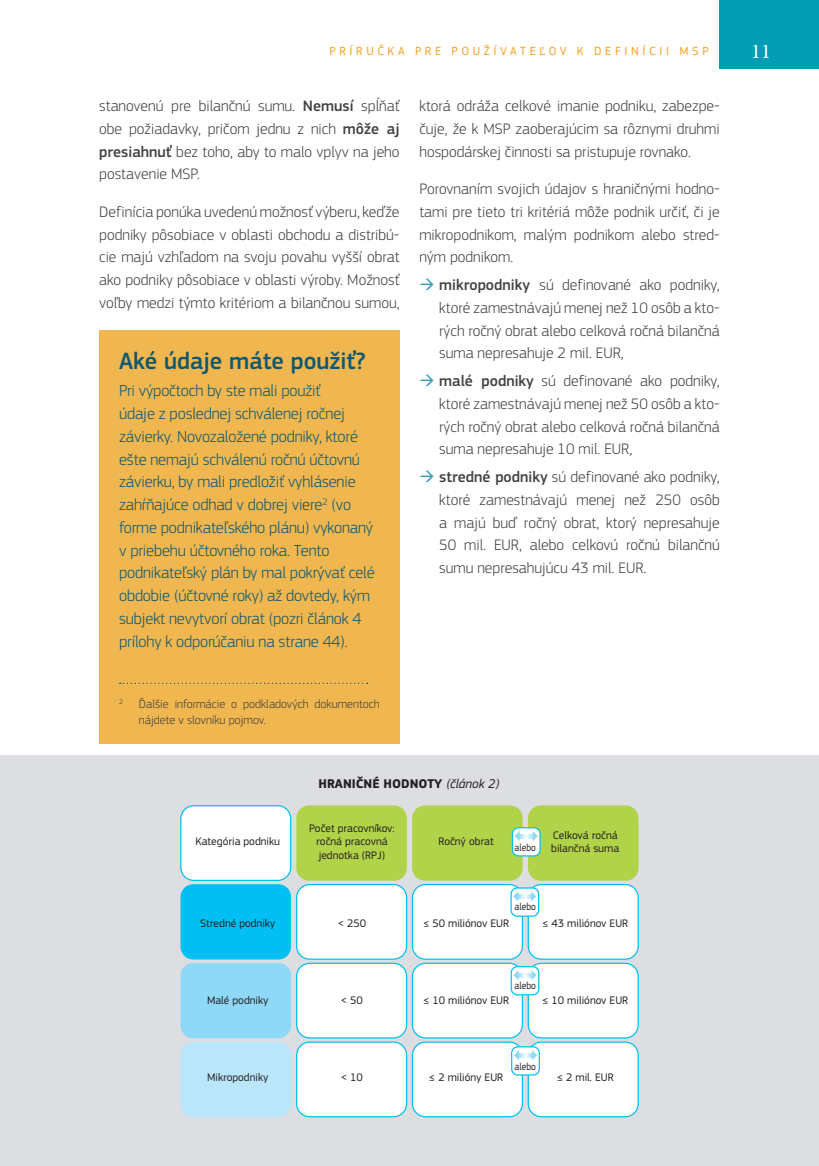
<style>
.page{position:relative;width:819px;height:1166px;background:#fff}
.page>*{position:absolute;margin:0;border:0;box-sizing:border-box;transform-origin:0 0}
.box_title{font:500 24.5px "EC Square Sans Pro";color:#0d5870}
.t1{font:21px "Garamond Premr Pro";color:#fff}
.box_body{font:300 16.62px/22.8px "EC Square Sans Pro";letter-spacing:-.01em;color:#0d5870}
.body{font:300 15.75px/22.8px "EC Square Sans Pro";color:#414042;text-align:justify}
.table_title_p11{font:700 13.12px "EC Square Sans Pro";color:#231f20}
.footnotes{font:300 12.25px/15.8px "EC Square Sans Pro";color:#414042}
.t2{font:12.25px "EC Square Sans Pro";letter-spacing:.295em;color:#f99d1c}
.table_body_p11{font:11.38px/13.7px "EC Square Sans Pro";color:#231f20;text-align:center}
.t3{font:10.5px "EC Square Sans Pro";color:#231f20;scale:.9 1}
.footnotes-2{font:300 7.17px "EC Square Sans Pro";color:#414042}
.s1{font-weight:500}
.s2{color:#3e9cb8}
.s3{font-weight:400;font-style:italic}
</style>
<div class="page">
<div style="left:719px;top:0;width:100px;height:68px;background:#009db5"></div>
<div style="left:0;top:756px;width:819px;height:410px;background:#dcdee1"></div>
<div style="left:99px;top:330px;width:300px;height:414px;background:#f0b64f"></div>
<svg style="left:120px;top:683px;width:247px;height:1px"></svg>
<div style="left:180px;top:884px;width:111px;height:75px;background:#00c0f3;border-radius:13px"></div>
<div style="left:180px;top:963px;width:111px;height:75px;background:#8ed8f8;border-radius:13px"></div>
<div style="left:180px;top:1042px;width:111px;height:75px;background:#b9e6fa;border-radius:13px"></div>
<div style="left:296px;top:805px;width:111px;height:76px;background:#b1d34a;border-radius:13px"></div>
<div style="left:296px;top:884px;width:110px;height:75px;background:#fff;border-radius:13px"></div>
<div style="left:296px;top:884px;width:111px;height:76px;border:1px solid #00c0f3;border-radius:13px"></div>
<div style="left:181px;top:806px;width:110px;height:74px;background:#fff;border-radius:13px"></div>
<div style="left:180px;top:805px;width:111px;height:76px;border:1px solid #00c0f3;border-radius:13px"></div>
<div style="left:296px;top:963px;width:110px;height:75px;background:#fff;border-radius:13px"></div>
<div style="left:296px;top:962px;width:111px;height:76px;border:1px solid #00c0f3;border-radius:13px"></div>
<div style="left:296px;top:1042px;width:110px;height:75px;background:#fff;border-radius:13px"></div>
<div style="left:296px;top:1041px;width:111px;height:76px;border:1px solid #00c0f3;border-radius:13px"></div>
<div style="left:412px;top:805px;width:110px;height:76px;background:#b1d34a;border-radius:13px"></div>
<div style="left:412px;top:884px;width:110px;height:75px;background:#fff;border-radius:13px"></div>
<div style="left:412px;top:884px;width:111px;height:76px;border:1px solid #00c0f3;border-radius:13px"></div>
<div style="left:412px;top:963px;width:110px;height:75px;background:#fff;border-radius:13px"></div>
<div style="left:412px;top:962px;width:111px;height:76px;border:1px solid #00c0f3;border-radius:13px"></div>
<div style="left:412px;top:1042px;width:110px;height:75px;background:#fff;border-radius:13px"></div>
<div style="left:412px;top:1041px;width:111px;height:76px;border:1px solid #00c0f3;border-radius:13px"></div>
<div style="left:528px;top:805px;width:110px;height:76px;background:#b1d34a;border-radius:13px"></div>
<div style="left:528px;top:884px;width:110px;height:75px;background:#fff;border-radius:13px"></div>
<div style="left:527px;top:884px;width:111px;height:76px;border:1px solid #00c0f3;border-radius:13px"></div>
<div style="left:528px;top:963px;width:110px;height:75px;background:#fff;border-radius:13px"></div>
<div style="left:527px;top:962px;width:111px;height:76px;border:1px solid #00c0f3;border-radius:13px"></div>
<div style="left:528px;top:1042px;width:110px;height:75px;background:#fff;border-radius:13px"></div>
<div style="left:527px;top:1041px;width:111px;height:76px;border:1px solid #00c0f3;border-radius:13px"></div>
<div style="left:511px;top:966px;width:28px;height:29px;background:#fff;border-radius:6px"></div>
<div style="left:510px;top:966px;width:29px;height:29px;border:1px solid #00c0f3;border-radius:6px"></div>
<svg style="left:513px;top:970px;width:5px;height:10px"></svg>
<svg style="left:531px;top:970px;width:5px;height:10px"></svg>
<div style="left:511px;top:1047px;width:28px;height:28px;background:#fff;border-radius:6px"></div>
<div style="left:511px;top:1046px;width:29px;height:29px;border:1px solid #00c0f3;border-radius:6px"></div>
<svg style="left:514px;top:1050px;width:5px;height:10px"></svg>
<svg style="left:532px;top:1050px;width:5px;height:10px"></svg>
<div style="left:511px;top:888px;width:27px;height:28px;background:#fff;border-radius:6px"></div>
<div style="left:510px;top:887px;width:29px;height:30px;border:1px solid #00c0f3;border-radius:6px"></div>
<div style="left:512px;top:828px;width:28px;height:28px;background:#fff;border-radius:6px"></div>
<div style="left:512px;top:827px;width:28px;height:29px;border:1px solid #00c0f3;border-radius:6px"></div>
<svg style="left:517px;top:973px;width:15px;height:4px"></svg>
<svg style="left:517px;top:1053px;width:16px;height:4px"></svg>
<svg style="left:518px;top:894px;width:13px;height:4px"></svg>
<svg style="left:513px;top:892px;width:5px;height:9px"></svg>
<svg style="left:531px;top:891px;width:5px;height:10px"></svg>
<svg style="left:514px;top:832px;width:5px;height:9px"></svg>
<svg style="left:532px;top:831px;width:6px;height:10px"></svg>
<svg style="left:518px;top:834px;width:15px;height:4px"></svg>
<p class="t2" style="left:329px;top:44px;width:274px">Príručka pre po užívate ľo v k defin</p>
<p class="t2" style="left:642px;top:44px;width:14px">í cii</p>
<p class="t2" style="left:679px;top:44px;width:31px">MSP</p>
<h2 class="t1" style="left:750px;top:39px;width:22px">11</h2>
<p class="body" style="left:99px;top:94px;width:302px">stanovenú pre bilančnú sumu. <span class="s1">Nemusí</span> spĺňať obe požiadavky, pričom jednu z nich <span class="s1">môže aj presiahnuť</span> bez toho, aby to malo vplyv na jeho postavenie MSP.</p>
<p class="body" style="left:99px;top:200px;width:302px">Definícia ponúka uvedenú možnosť výberu, keďže podniky pôsobiace v oblasti obchodu a distribú&shy;cie majú vzhľadom na svoju povahu vyšší obrat ako podniky pôsobiace v oblasti výroby. Možnosť voľby medzi týmto kritériom a bilančnou sumou,</p>
<p class="box_title" style="left:119px;top:346px;width:248px">Aké údaje máte použiť?</p>
<p class="box_body" style="left:119px;top:379px;width:257px">Pri výpočtoch by ste mali použiť<br>údaje z poslednej schválenej ročnej závierky. Novozaložené podniky, ktoré ešte nemajú schválenú ročnú účtovnú závierku, by mali predložiť vyhlásenie zahŕňajúce odhad v dobrej viere<sup>2</sup> (vo forme podnikateľského plánu) vykonaný v priebehu účtovného roka. Tento podnikateľský plán by mal pokrývať celé obdobie (účtovné roky) až dovtedy, kým subjekt nevytvorí obrat (pozri článok 4 prílohy k odporúčaniu na strane 44).</p>
<p class="body" style="left:419px;top:94px;width:302px">ktorá odráža celkové imanie podniku, zabezpe&shy;čuje, že k MSP zaoberajúcim sa rôznymi druhmi hospodárskej činnosti sa pristupuje rovnako.</p>
<p class="body" style="left:419px;top:177px;width:302px">Porovnaním svojich údajov s hraničnými hodno&shy;tami pre tieto tri kritériá môže podnik určiť, či je mikropodnikom, malým podnikom alebo stred&shy;ným podnikom.</p>
<p class="body" style="left:439px;top:273px;width:282px;text-indent:-20px"><span class="s2">→</span> <span class="s1">mikropodniky</span> sú definované ako podniky, ktoré zamestnávajú menej než 10 osôb a kto&shy;rých ročný obrat alebo celková ročná bilančná suma nepresahuje 2 mil. EUR,</p>
<p class="body" style="left:439px;top:369px;width:282px;text-indent:-20px"><span class="s2">→</span> <span class="s1">malé podniky</span> sú definované ako podniky, ktoré zamestnávajú menej než 50 osôb a kto&shy;rých ročný obrat alebo celková ročná bilančná suma nepresahuje 10 mil. EUR,</p>
<p class="body" style="left:439px;top:465px;width:282px;text-indent:-20px"><span class="s2">→</span> <span class="s1">stredné podniky</span> sú definované ako podniky, ktoré zamestnávajú menej než 250 osôb a majú buď ročný obrat, ktorý nepresahuje 50 mil. EUR, alebo celkovú ročnú bilančnú sumu nepresahujúcu 43 mil. EUR.</p>
<p class="footnotes-2" style="left:119px;top:697px;width:5px">2</p>
<p class="footnotes" style="left:139px;top:696px;width:242px">Ďalšie informácie o podkladových dokumentoch nájdete v slovníku pojmov.</p>
<p class="table_body_p11" style="left:195px;top:835px;width:86px">Kategória podniku</p>
<p class="table_title_p11" style="left:318px;top:775px;width:182px">HRANIČNÉ HODNOTY <span class="s3">(článok 2)</span></p>
<p class="table_body_p11" style="left:309px;top:821px;width:87px">Počet pracovníkov: ročná pracovná jednotka (RPJ)</p>
<p class="table_body_p11" style="left:438px;top:835px;width:57px">Ročný obrat</p>
<p class="table_body_p11" style="left:551px;top:828px;width:69px;text-align:left">Celková ročná bilančná suma</p>
<p class="t3" style="left:514px;top:841px;width:25px">alebo</p>
<p class="t3" style="left:514px;top:900px;width:25px">alebo</p>
<p class="table_body_p11" style="left:200px;top:917px;width:76px">Stredné podniky</p>
<p class="table_body_p11" style="left:338px;top:917px;width:30px">&lt; 250</p>
<p class="table_body_p11" style="left:423px;top:917px;width:81px">≤ 50 miliónov EUR</p>
<p class="table_body_p11" style="left:542px;top:917px;width:81px">≤ 43 miliónov EUR</p>
<p class="t3" style="left:514px;top:979px;width:25px">alebo</p>
<p class="table_body_p11" style="left:207px;top:993px;width:63px">Malé podniky</p>
<p class="table_body_p11" style="left:341px;top:993px;width:24px">&lt; 50</p>
<p class="table_body_p11" style="left:423px;top:993px;width:81px">≤ 10 miliónov EUR</p>
<p class="table_body_p11" style="left:542px;top:993px;width:81px">≤ 10 miliónov EUR</p>
<p class="t3" style="left:514px;top:1060px;width:25px">alebo</p>
<p class="table_body_p11" style="left:207px;top:1070px;width:63px">Mikropodniky</p>
<p class="table_body_p11" style="left:341px;top:1070px;width:24px">&lt; 10</p>
<p class="table_body_p11" style="left:429px;top:1070px;width:69px">≤ 2 milióny EUR</p>
<p class="table_body_p11" style="left:556px;top:1070px;width:52px">≤ 2 mil. EUR</p>
</div>
